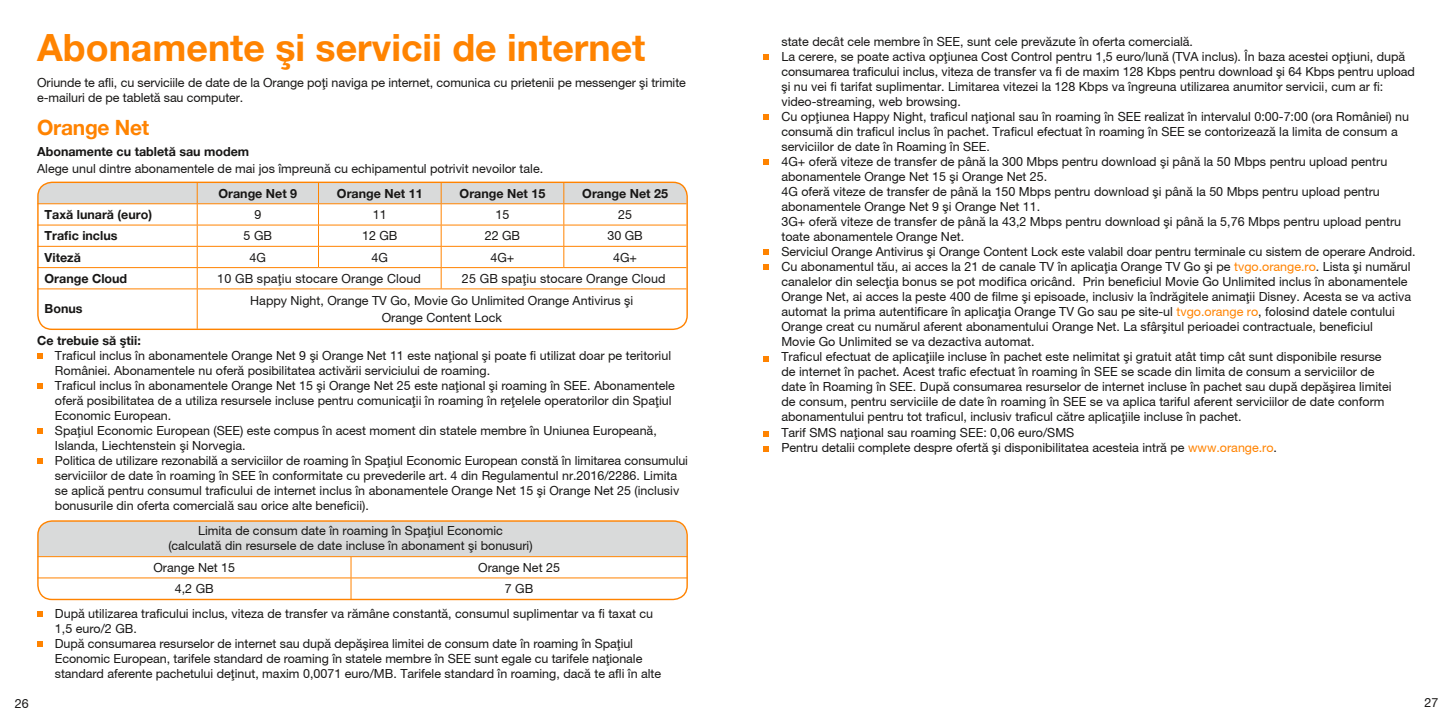
<style>
.page{position:relative;width:1453px;height:727px;background:#fff}
.page>*{position:absolute;margin:0;border:0;box-sizing:border-box;transform-origin:0 0}
.t1{font:700 37.5px "Rom Helvetica Neue";color:#ff8300}
.t2{font:700 21px "Rom Helvetica Neue";letter-spacing:-.015em;color:#ff8300}
.t3{font:12.5px/15px "Rom Helvetica Neue";color:#181716}
.t4{font:700 12.5px "Rom Helvetica Neue";color:#181716}
.s1{color:#ff8300}
</style>
<div class="page">
<div style="left:37px;top:181px;width:651px;height:149px;border:1px solid #ff8300;border-radius:14px"></div>
<svg style="left:38px;top:182px;width:648px;height:106px"></svg>
<hr style="left:564px;top:267px;width:122px;height:1px;background:#ff8300">
<hr style="left:38px;top:288px;width:159px;height:1px;background:#ff8300">
<hr style="left:197px;top:288px;width:121px;height:1px;background:#ff8300">
<hr style="left:197px;top:289px;width:1px;height:40px;background:#ff8300">
<hr style="left:318px;top:288px;width:123px;height:1px;background:#ff8300">
<hr style="left:441px;top:288px;width:123px;height:1px;background:#ff8300">
<hr style="left:564px;top:288px;width:122px;height:1px;background:#ff8300">
<svg style="left:37px;top:353px;width:6px;height:5px"></svg>
<svg style="left:37px;top:383px;width:6px;height:5px"></svg>
<svg style="left:37px;top:428px;width:6px;height:5px"></svg>
<svg style="left:37px;top:458px;width:6px;height:5px"></svg>
<div style="left:37px;top:520px;width:651px;height:80px;border:1px solid #ff8300;border-radius:14px"></div>
<hr style="left:351px;top:556px;width:336px;height:1px;background:#ff8300">
<hr style="left:351px;top:577px;width:336px;height:1px;background:#ff8300">
<svg style="left:38px;top:521px;width:648px;height:78px"></svg>
<svg style="left:37px;top:611px;width:6px;height:5px"></svg>
<svg style="left:37px;top:641px;width:6px;height:5px"></svg>
<svg style="left:764px;top:55px;width:5px;height:5px"></svg>
<svg style="left:764px;top:115px;width:5px;height:5px"></svg>
<svg style="left:764px;top:160px;width:5px;height:5px"></svg>
<svg style="left:764px;top:250px;width:5px;height:5px"></svg>
<svg style="left:764px;top:265px;width:5px;height:5px"></svg>
<svg style="left:764px;top:356px;width:5px;height:5px"></svg>
<svg style="left:764px;top:431px;width:5px;height:5px"></svg>
<svg style="left:764px;top:446px;width:5px;height:5px"></svg>
<h1 class="t1" style="left:37px;top:26px;width:610px">Abonamente [i servicii de internet</h1>
<p class="t3" style="left:37px;top:75px;width:650px">Oriunde te afli, cu serviciile de date de la Orange po]i naviga pe internet, comunica cu prietenii pe messenger [i trimite e-mailuri de pe tablet` sau computer.</p>
<h2 class="t2" style="left:37px;top:115px;width:114px">Orange Net</h2>
<p class="t4" style="left:37px;top:144px;width:213px">Abonamente cu tablet` sau modem</p>
<p class="t3" style="left:37px;top:161px;width:507px">Alege unul dintre abonamentele de mai jos \mpreun` cu echipamentul potrivit nevoilor tale.</p>
<p class="t4" style="left:218px;top:186px;width:80px">Orange Net 9</p>
<p class="t4" style="left:337px;top:186px;width:87px">Orange Net 11</p>
<p class="t4" style="left:460px;top:186px;width:87px">Orange Net 15</p>
<p class="t4" style="left:582px;top:186px;width:87px">Orange Net 25</p>
<p class="t4" style="left:45px;top:207px;width:109px">Tax` lunar` (euro)</p>
<p class="t3" style="left:254px;top:207px;width:8px">9</p>
<p class="t3" style="left:373px;top:207px;width:15px">11</p>
<p class="t3" style="left:495px;top:207px;width:15px">15</p>
<p class="t3" style="left:618px;top:207px;width:15px">25</p>
<p class="t4" style="left:45px;top:229px;width:74px">Trafic inclus</p>
<p class="t3" style="left:244px;top:228px;width:30px">5 GB</p>
<p class="t3" style="left:362px;top:228px;width:37px">12 GB</p>
<p class="t3" style="left:485px;top:228px;width:37px">22 GB</p>
<p class="t3" style="left:607px;top:228px;width:37px">30 GB</p>
<p class="t4" style="left:45px;top:250px;width:38px">Vitez`</p>
<p class="t3" style="left:250px;top:249px;width:18px">4G</p>
<p class="t3" style="left:372px;top:249px;width:18px">4G</p>
<p class="t3" style="left:490px;top:249px;width:25px">4G+</p>
<p class="t3" style="left:613px;top:249px;width:25px">4G+</p>
<p class="t4" style="left:45px;top:271px;width:84px">Orange Cloud</p>
<p class="t3" style="left:217px;top:271px;width:205px">10 GB spa]iu stocare Orange Cloud</p>
<p class="t3" style="left:462px;top:271px;width:205px">25 GB spa]iu stocare Orange Cloud</p>
<p class="t4" style="left:45px;top:302px;width:39px">Bonus</p>
<p class="t3" style="left:250px;top:291px;width:384px;line-height:17.5px;text-align:center">Happy Night, Orange TV Go, Movie Go Unlimited Orange Antivirus [i<br>Orange Content Lock</p>
<p class="t4" style="left:37px;top:333px;width:105px">Ce trebuie s` [tii:</p>
<p class="t3" style="left:55px;top:348px;width:634px">Traficul inclus \n abonamentele Orange Net 9 [i Orange Net 11 este na]ional [i poate fi utilizat doar pe teritoriul României. Abonamentele nu ofer` posibilitatea activ`rii serviciului de roaming.<br>Traficul inclus \n abonamentele Orange Net 15 [i Orange Net 25 este na]ional [i roaming \n SEE. Abonamentele ofer` posibilitatea de a utiliza resursele incluse pentru comunica]ii în roaming în re]elele operatorilor din Spa]iul Economic European.<br>Spa]iul Economic European (SEE) este compus în acest moment din statele membre în Uniunea European`, Islanda, Liechtenstein [i Norvegia.<br>Politica de utilizare rezonabil` a serviciilor de roaming în Spa]iul Economic European const` în limitarea consumului serviciilor de date în roaming în SEE în conformitate cu prevederile art. 4 din Regulamentul nr.2016/2286. Limita se aplic` pentru consumul traficului de internet inclus în abonamentele Orange Net 15 [i Orange Net 25 (inclusiv bonusurile din oferta comercial` sau orice alte beneficii).</p>
<p class="t3" style="left:168px;top:522px;width:366px;text-align:center">Limita de consum date \n roaming \n Spa]iul Economic<br>(calculat` din resursele de date incluse \n abonament [i bonusuri)</p>
<p class="t3" style="left:153px;top:560px;width:83px">Orange Net 15</p>
<p class="t3" style="left:478px;top:560px;width:83px">Orange Net 25</p>
<p class="t3" style="left:175px;top:581px;width:40px">4,2 GB</p>
<p class="t3" style="left:505px;top:581px;width:30px">7 GB</p>
<p class="t3" style="left:55px;top:606px;width:608px">Dup` utilizarea traficului inclus, viteza de transfer va r`mâne constant`, consumul suplimentar va fi taxat cu 1,5 euro/2 GB.<br>Dup` consumarea resurselor de internet sau dup` dep`[irea limitei de consum date în roaming în Spa]iul Economic European, tarifele standard de roaming în statele membre în SEE sunt egale cu tarifele na]ionale standard aferente pachetului de]inut, maxim 0,0071 euro/MB. Tarifele standard în roaming, dac` te afli în alte</p>
<p class="t3" style="left:781px;top:34px;width:636px">state decât cele membre în SEE, sunt cele prev`zute în oferta comercial`.<br>La cerere, se poate activa op]iunea Cost Control pentru 1,5 euro/lun` (TVA inclus). |n baza acestei op]iuni, dup` consumarea traficului inclus, viteza de transfer va fi de maxim 128 Kbps pentru download [i 64 Kbps pentru upload [i nu vei fi tarifat suplimentar. Limitarea vitezei la 128 Kbps va îngreuna utilizarea anumitor servicii, cum ar fi: video-streaming, web browsing.<br>Cu op]iunea Happy Night, traficul na]ional sau în roaming în SEE realizat în intervalul 0:00-7:00 (ora României) nu consum` din traficul inclus în pachet. Traficul efectuat în roaming în SEE se contorizeaz` la limita de consum a serviciilor de date în Roaming în SEE.<br>4G+ ofer` viteze de transfer de pân` la 300 Mbps pentru download [i pân` la 50 Mbps pentru upload pentru abonamentele Orange Net 15 [i Orange Net 25.<br>4G ofer` viteze de transfer de pân` la 150 Mbps pentru download [i pân` la 50 Mbps pentru upload pentru abonamentele Orange Net 9 [i Orange Net 11.<br>3G+ ofer` viteze de transfer de pân` la 43,2 Mbps pentru download [i pân` la 5,76 Mbps pentru upload pentru toate abonamentele Orange Net.<br>Serviciul Orange Antivirus [i Orange Content Lock este valabil doar pentru terminale cu sistem de operare Android.<br>Cu abonamentul t`u, ai acces la 21 de canale TV în aplica]ia Orange TV Go [i pe <span class="s1">tvgo.orange.ro</span>. Lista [i num`rul canalelor din selec]ia bonus se pot modifica oricând. Prin beneficiul Movie Go Unlimited inclus în abonamentele Orange Net, ai acces la peste 400 de filme [i episoade, inclusiv la îndr`gitele anima]ii Disney. Acesta se va activa automat la prima autentificare în aplica]ia Orange TV Go sau pe site-ul <span class="s1">tvgo.orange ro</span>, folosind datele contului Orange creat cu num`rul aferent abonamentului Orange Net. La sfâr[itul perioadei contractuale, beneficiul<br>Movie Go Unlimited se va dezactiva automat.<br>Traficul efectuat de aplica]iile incluse în pachet este nelimitat [i gratuit atât timp cât sunt disponibile resurse<br>de internet în pachet. Acest trafic efectuat în roaming în SEE se scade din limita de consum a serviciilor de<br>date în Roaming în SEE. Dup` consumarea resurselor de internet incluse în pachet sau dup` dep`[irea limitei<br>de consum, pentru serviciile de date în roaming în SEE se va aplica tariful aferent serviciilor de date conform abonamentului pentru tot traficul, inclusiv traficul c`tre aplica]iile incluse în pachet.<br>Tarif SMS na]ional sau roaming SEE: 0,06 euro/SMS<br>Pentru detalii complete despre ofert` [i disponibilitatea acesteia intr` pe <span class="s1">www.orange.ro</span>.</p>
<p class="t3" style="left:15px;top:695px;width:15px">26</p>
<p class="t3" style="left:1424px;top:695px;width:15px">27</p>
</div>
